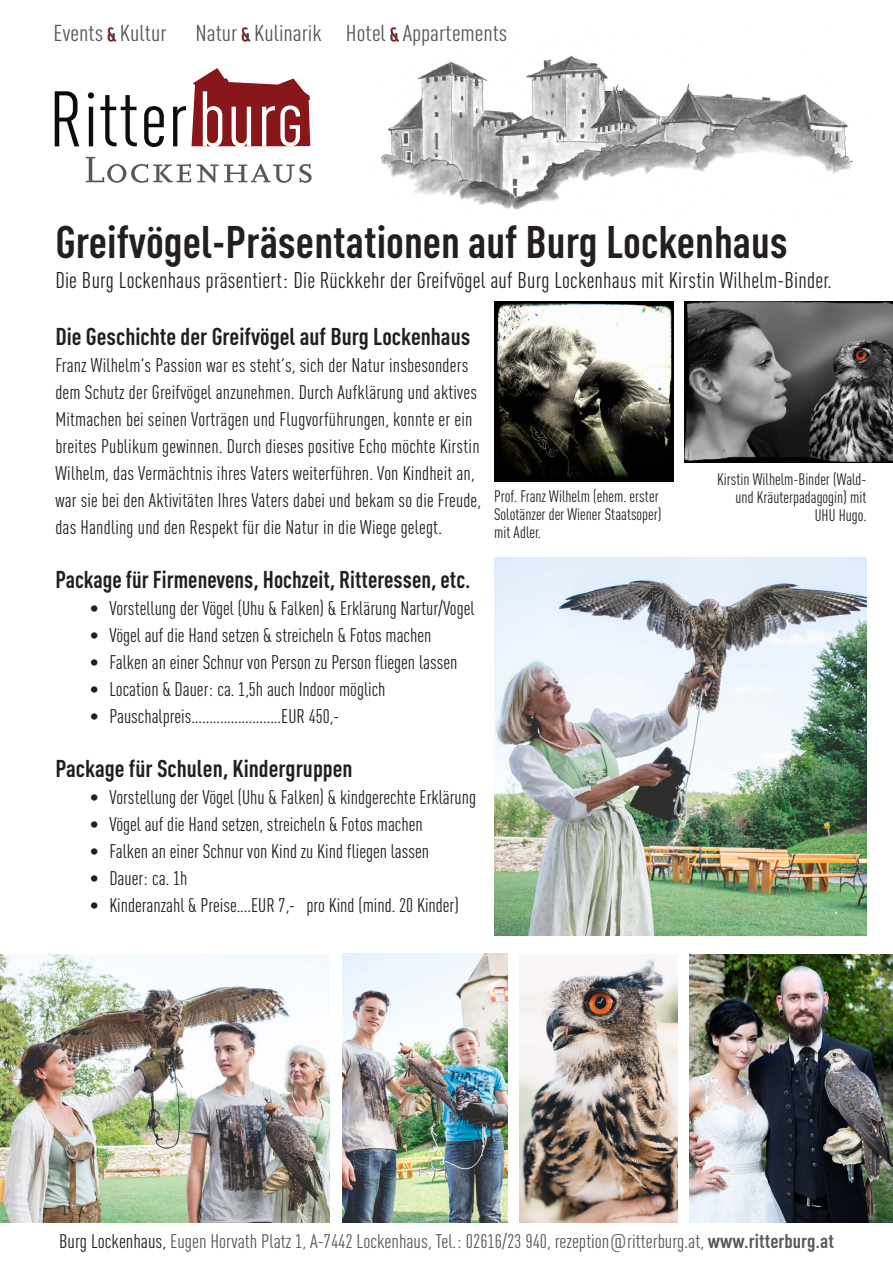
<style>
.page{position:relative;width:893px;height:1263px;background:#fff}
.page>*{position:absolute;margin:0;border:0;box-sizing:border-box;transform-origin:0 0}
.t1{font:700 45px "CA Info Type Condensed CE";color:#231f20}
.t2{font:700 24px "CA Info Type Condensed CE";color:#231f20}
.t3{font:700 24px "CA Info Type Condensed CE";color:#231f20;scale:.96 1}
.t4{font:22.65px "CA Info Type Condensed CE";color:#57585a;scale:1.1 1}
.t5{font:22.5px "CA Info Type Condensed CE";letter-spacing:.01em;color:#231f20}
.t6{font:19.5px/27px "CA Info Type Condensed CE";letter-spacing:.005em;color:#231f20}
.t7{font:19.5px "CA Info Type Condensed CE";color:#57585a}
.t8{font:16.5px/18px "CA Info Type Condensed CE";color:#231f20}
.s1{font-size:18.6px;color:#8b181d}
.s2{color:#231f20}
.s3{font-weight:700}
</style>
<div class="page">
<img style="left:381px;top:29px;width:472px;height:181px">
<svg style="left:108px;top:27px;width:8px;height:15px"></svg>
<svg style="left:242px;top:27px;width:9px;height:15px"></svg>
<svg style="left:391px;top:27px;width:8px;height:15px"></svg>
<svg style="left:55px;top:91px;width:24px;height:55px"></svg>
<svg style="left:88px;top:92px;width:6px;height:54px"></svg>
<svg style="left:100px;top:95px;width:37px;height:51px"></svg>
<svg style="left:144px;top:106px;width:20px;height:41px"></svg>
<svg style="left:173px;top:106px;width:13px;height:40px"></svg>
<svg style="left:86px;top:157px;width:105px;height:26px"></svg>
<svg style="left:197px;top:165px;width:21px;height:18px"></svg>
<svg style="left:224px;top:164px;width:88px;height:19px"></svg>
<svg style="left:192px;top:68px;width:118px;height:79px"></svg>
<img style="left:494px;top:557px;width:373px;height:378px">
<img style="left:342px;top:954px;width:165px;height:268px">
<img style="left:0;top:955px;width:330px;height:267px">
<img style="left:519px;top:959px;width:158px;height:263px">
<img style="left:690px;top:955px;width:203px;height:267px">
<img style="left:684px;top:302px;width:209px;height:160px">
<img style="left:494px;top:302px;width:180px;height:179px">
<p class="t4" style="left:54px;top:20px;width:104px">Events <span class="s1">&amp;</span> Kultur</p>
<p class="t4" style="left:196px;top:20px;width:285px">Natur <span class="s1">&amp;</span> Kulinarik Hotel <span class="s1">&amp;</span> Appartements</p>
<p class="t1" style="left:55px;top:215px;width:734px">Greifvögel-Präsentationen auf Burg Lockenhaus</p>
<p class="t5" style="left:55px;top:267px;width:778px">Die Burg Lockenhaus präsentiert: Die Rückkehr der Greifvögel auf Burg Lockenhaus mit Kirstin Wilhelm-Binder.</p>
<p class="t2" style="left:55px;top:322px;width:416px">Die Geschichte der Greifvögel auf Burg Lockenhaus</p>
<p class="t6" style="left:55px;top:352px;width:427px">Franz Wilhelm‘s Passion war es steht‘s, sich der Natur insbesonders dem Schutz der Greifvögel anzunehmen. Durch Aufklärung und aktives Mitmachen bei seinen Vorträgen und Flugvorführungen, konnte er ein breites Publikum gewinnen. Durch dieses positive Echo möchte Kirstin Wilhelm, das Vermächtnis ihres Vaters weiterführen. Von Kindheit an, war sie bei den Aktivitäten Ihres Vaters dabei und bekam so die Freude, das Handling und den Respekt für die Natur in die Wiege gelegt.</p>
<p class="t3" style="left:55px;top:565px;width:434px">Package für Firmenevens, Hochzeit, Ritteressen, etc.</p>
<p class="t6" style="left:90px;top:595px;width:386px">• Vorstellung der Vögel (Uhu &amp; Falken) &amp; Erklärung Nartur/Vogel</p>
<p class="t6" style="left:90px;top:622px;width:343px">• Vögel auf die Hand setzen &amp; streicheln &amp; Fotos machen</p>
<p class="t6" style="left:90px;top:649px;width:369px">• Falken an einer Schnur von Person zu Person fliegen lassen</p>
<p class="t6" style="left:90px;top:676px;width:297px">• Location &amp; Dauer: ca. 1,5h auch Indoor möglich</p>
<p class="t6" style="left:90px;top:703px;width:251px">• Pauschalpreis.........................EUR 450,-</p>
<p class="t2" style="left:55px;top:754px;width:299px">Package für Schulen, Kindergruppen</p>
<p class="t6" style="left:90px;top:784px;width:388px">• Vorstellung der Vögel (Uhu &amp; Falken) &amp; kindgerechte Erklärung</p>
<p class="t6" style="left:90px;top:811px;width:334px">• Vögel auf die Hand setzen, streicheln &amp; Fotos machen</p>
<p class="t6" style="left:90px;top:838px;width:341px">• Falken an einer Schnur von Kind zu Kind fliegen lassen</p>
<p class="t6" style="left:90px;top:865px;width:99px">• Dauer: ca. 1h</p>
<p class="t6" style="left:90px;top:892px;width:370px">• Kinderanzahl &amp; Preise....EUR 7,- pro Kind (mind. 20 Kinder)</p>
<p class="t8" style="left:717px;top:470px;width:151px;text-align:right">Kirstin Wilhelm-Binder (Wald&shy;und Kräuterpadagogin) mit<br>UHU Hugo.</p>
<p class="t8" style="left:494px;top:487px;width:169px">Prof. Franz Wilhelm (ehem. erster<br>Solotänzer der Wiener Staatsoper) mit Adler.</p>
<p class="t7" style="left:59px;top:1229px;width:776px"><span class="s2">Burg Lockenhaus,</span> Eugen Horvath Platz 1, A-7442 Lockenhaus, Tel.: 02616/23 940, rezeption@ritterburg.at, <span class="s3">www.ritterburg.at</span></p>
</div>
